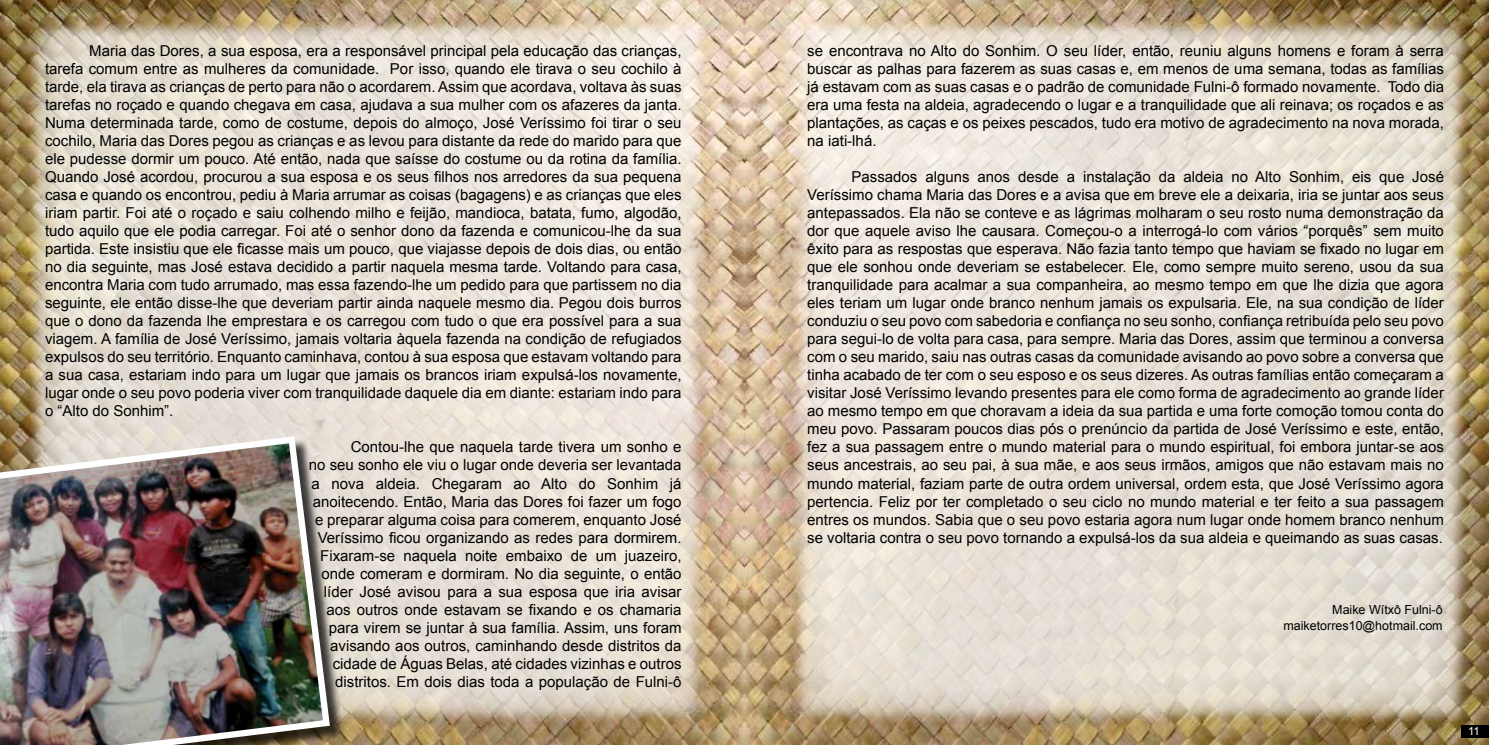
<style>
.page{position:relative;width:1489px;height:745px;background:#fff}
.page>*{position:absolute;margin:0;border:0;box-sizing:border-box;transform-origin:0 0}
.t1{font:15px/18px "Arial";color:#000;text-align:justify}
.t2{font:12.5px/15px "Arial";color:#000;text-align:right}
.t3{font:11.25px "Arial";color:#fff}
</style>
<div class="page">
<img style="left:0;top:0;width:1488px;height:744px">
<img style="left:780px;top:18px;width:708px;height:708px">
<img style="left:17px;top:18px;width:709px;height:708px">
<div style="left:0;top:438px;width:345px;height:306px;background:#000;opacity:.75"></div>
<img style="left:0;top:432px;width:333px;height:312px">
<div style="left:1460px;top:724px;width:28px;height:12px;background:#000"></div>
<p class="t1" style="left:45px;top:42px;width:638px;text-indent:44px">Maria das Dores, a sua esposa, era a responsável principal pela educação das crianças, tarefa comum entre as mulheres da comunidade. Por isso, quando ele tirava o seu cochilo à tarde, ela tirava as crianças de perto para não o acordarem. Assim que acordava, voltava às suas tarefas no roçado e quando chegava em casa, ajudava a sua mulher com os afazeres da janta.<br>Numa determinada tarde, como de costume, depois do almoço, José Veríssimo foi tirar o seu cochilo, Maria das Dores pegou as crianças e as levou para distante da rede do marido para que ele pudesse dormir um pouco. Até então, nada que saísse do costume ou da rotina da família.<br>Quando José acordou, procurou a sua esposa e os seus filhos nos arredores da sua pequena casa e quando os encontrou, pediu à Maria arrumar as coisas (bagagens) e as crianças que eles iriam partir. Foi até o roçado e saiu colhendo milho e feijão, mandioca, batata, fumo, algodão, tudo aquilo que ele podia carregar. Foi até o senhor dono da fazenda e comunicou-lhe da sua partida. Este insistiu que ele ficasse mais um pouco, que viajasse depois de dois dias, ou então no dia seguinte, mas José estava decidido a partir naquela mesma tarde. Voltando para casa, encontra Maria com tudo arrumado, mas essa fazendo-lhe um pedido para que partissem no dia seguinte, ele então disse-lhe que deveriam partir ainda naquele mesmo dia. Pegou dois burros que o dono da fazenda lhe emprestara e os carregou com tudo o que era possível para a sua viagem. A família de José Veríssimo, jamais voltaria àquela fazenda na condição de refugiados expulsos do seu território. Enquanto caminhava, contou à sua esposa que estavam voltando para a sua casa, estariam indo para um lugar que jamais os brancos iriam expulsá-los novamente, lugar onde o seu povo poderia viver com tranquilidade daquele dia em diante: estariam indo para o “Alto do Sonhim”.</p>
<p class="t1" style="left:309px;top:438px;width:374px;text-align:right">Contou-lhe que naquela tarde tivera um sonho e<br>no seu sonho ele viu o lugar onde deveria ser levantada a nova aldeia. Chegaram ao Alto do Sonhim já anoitecendo. Então, Maria das Dores foi fazer um fogo e preparar alguma coisa para comerem, enquanto José Veríssimo ficou organizando as redes para dormirem.<br>Fixaram-se naquela noite embaixo de um juazeiro, onde comeram e dormiram. No dia seguinte, o então líder José avisou para a sua esposa que iria avisar aos outros onde estavam se fixando e os chamaria para virem se juntar à sua família. Assim, uns foram avisando aos outros, caminhando desde distritos da cidade de Águas Belas, até cidades vizinhas e outros distritos. Em dois dias toda a população de Fulni-ô</p>
<p class="t1" style="left:807px;top:42px;width:638px">se encontrava no Alto do Sonhim. O seu líder, então, reuniu alguns homens e foram à serra buscar as palhas para fazerem as suas casas e, em menos de uma semana, todas as famílias já estavam com as suas casas e o padrão de comunidade Fulni-ô formado novamente. Todo dia era uma festa na aldeia, agradecendo o lugar e a tranquilidade que ali reinava; os roçados e as plantações, as caças e os peixes pescados, tudo era motivo de agradecimento na nova morada, na iati-lhá.</p>
<p class="t1" style="left:807px;top:168px;width:638px;text-indent:44px">Passados alguns anos desde a instalação da aldeia no Alto Sonhim, eis que José Veríssimo chama Maria das Dores e a avisa que em breve ele a deixaria, iria se juntar aos seus antepassados. Ela não se conteve e as lágrimas molharam o seu rosto numa demonstração da dor que aquele aviso lhe causara. Começou-o a interrogá-lo com vários “porquês” sem muito êxito para as respostas que esperava. Não fazia tanto tempo que haviam se fixado no lugar em que ele sonhou onde deveriam se estabelecer. Ele, como sempre muito sereno, usou da sua tranquilidade para acalmar a sua companheira, ao mesmo tempo em que lhe dizia que agora eles teriam um lugar onde branco nenhum jamais os expulsaria. Ele, na sua condição de líder conduziu o seu povo com sabedoria e confiança no seu sonho, confiança retribuída pelo seu povo para segui-lo de volta para casa, para sempre. Maria das Dores, assim que terminou a conversa com o seu marido, saiu nas outras casas da comunidade avisando ao povo sobre a conversa que tinha acabado de ter com o seu esposo e os seus dizeres. As outras famílias então começaram a visitar José Veríssimo levando presentes para ele como forma de agradecimento ao grande líder ao mesmo tempo em que choravam a ideia da sua partida e uma forte comoção tomou conta do meu povo. Passaram poucos dias pós o prenúncio da partida de José Veríssimo e este, então, fez a sua passagem entre o mundo material para o mundo espiritual, foi embora juntar-se aos seus ancestrais, ao seu pai, à sua mãe, e aos seus irmãos, amigos que não estavam mais no mundo material, faziam parte de outra ordem universal, ordem esta, que José Veríssimo agora pertencia. Feliz por ter completado o seu ciclo no mundo material e ter feito a sua passagem entres os mundos. Sabia que o seu povo estaria agora num lugar onde homem branco nenhum se voltaria contra o seu povo tornando a expulsá-los da sua aldeia e queimando as suas casas.</p>
<p class="t2" style="left:1283px;top:602px;width:161px">Maike Wítxô Fulni-ô maiketorres10@hotmail.com</p>
<p class="t3" style="left:1467px;top:723px;width:13px">11</p>
</div>
